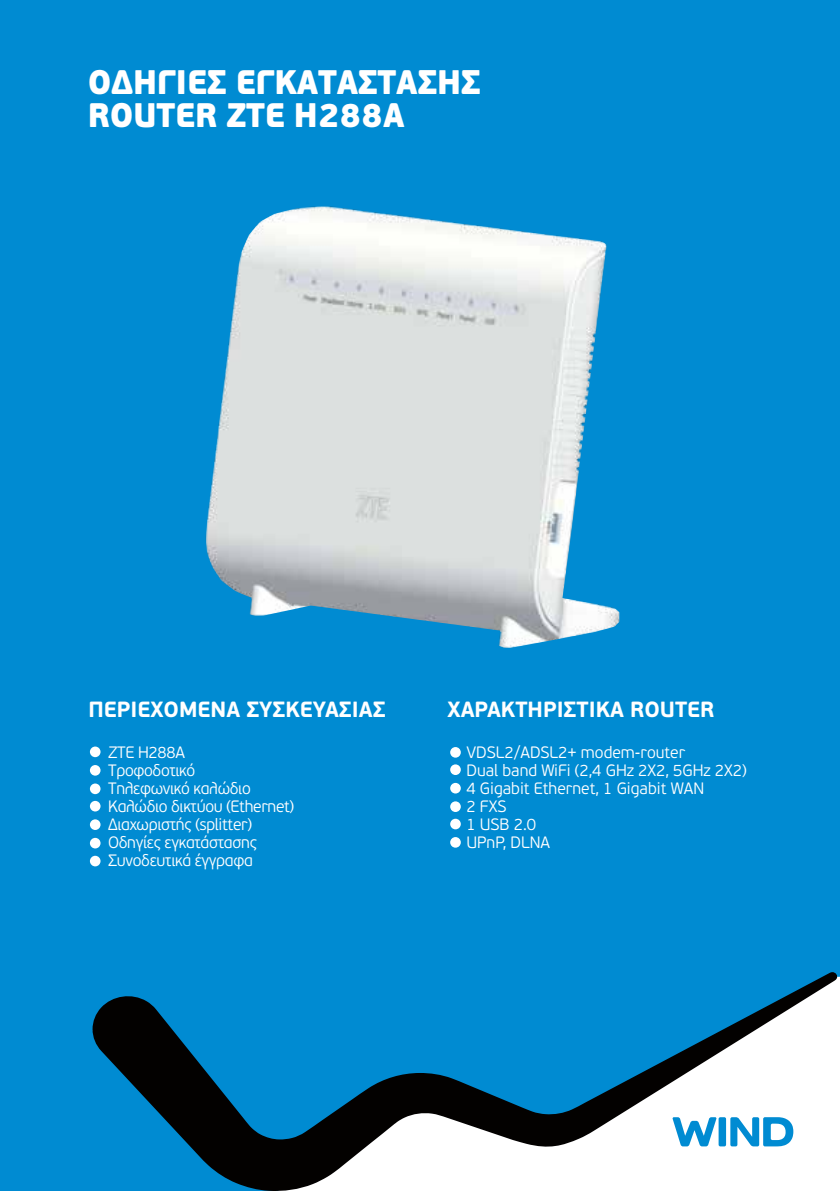
<style>
.page{position:relative;width:840px;height:1191px;background:#fff}
.page>*{position:absolute;margin:0;border:0;box-sizing:border-box;transform-origin:0 0}
.t1{font:900 34px/32.6px "PF Beau Sans Pro";letter-spacing:-.01em;color:#fff;scale:.94 1}
.t2{font:700 22px "PF Beau Sans Pro";color:#fff}
.t3{font:300 16.4px/18px "PF Beau Sans Pro";letter-spacing:-.02em;color:#fff}
.t4{font:300 16.4px/18px "PF Beau Sans Pro";color:#fff}
</style>
<div class="page">
<div style="left:0;top:0;width:839px;height:1191px;background:#008bd2"></div>
<div style="left:90px;top:746px;width:10px;height:11px;background:#fff;border-radius:50%"></div>
<div style="left:90px;top:765px;width:10px;height:10px;background:#fff;border-radius:50%"></div>
<div style="left:90px;top:783px;width:10px;height:11px;background:#fff;border-radius:50%"></div>
<div style="left:90px;top:801px;width:10px;height:10px;background:#fff;border-radius:50%"></div>
<div style="left:90px;top:819px;width:10px;height:11px;background:#fff;border-radius:50%"></div>
<div style="left:90px;top:838px;width:10px;height:10px;background:#fff;border-radius:50%"></div>
<div style="left:90px;top:855px;width:10px;height:11px;background:#fff;border-radius:50%"></div>
<div style="left:450px;top:747px;width:10px;height:10px;background:#fff;border-radius:50%"></div>
<div style="left:450px;top:764px;width:10px;height:11px;background:#fff;border-radius:50%"></div>
<div style="left:450px;top:783px;width:10px;height:10px;background:#fff;border-radius:50%"></div>
<div style="left:450px;top:801px;width:10px;height:11px;background:#fff;border-radius:50%"></div>
<div style="left:450px;top:818px;width:10px;height:11px;background:#fff;border-radius:50%"></div>
<div style="left:450px;top:837px;width:10px;height:10px;background:#fff;border-radius:50%"></div>
<svg style="left:92px;top:972px;width:745px;height:219px"></svg>
<img style="left:205px;top:206px;width:414px;height:442px">
<h1 class="t1" style="left:88px;top:66px;width:419px">Ο∆ΗΓΙΕΣ ΕΓΚΑΤΑΣΤΑΣΗΣ<br>ROUTER ZTE H288A</h1>
<h2 class="t2" style="left:88px;top:695px;width:298px">ΠΕΡΙΕΧΟΜΕΝΑ ΣΥΣΚΕΥΑΣΙΑΣ</h2>
<p class="t3" style="left:108px;top:743px;width:187px">ZTE H288A<br>Τροφοδοτικό<br>Τηλεφωνικό καλώδιο<br>Καλώδιο δικτύου (Ethernet) ∆ιαχωριστής (splitter)<br>Οδηγίες εγκατάστασης<br>Συνοδευτικά έγγραφα</p>
<h2 class="t2" style="left:447px;top:696px;width:268px">ΧΑΡΑΚΤΗΡΙΣΤΙΚΑ ROUTER</h2>
<p class="t4" style="left:466px;top:743px;width:282px">VDSL2/ADSL2+ modem-router<br>Dual band WiFi (2,4 GHz 2X2, 5GHz 2X2)<br>4 Gigabit Ethernet, 1 Gigabit WAN<br>2 FXS<br>1 USB 2.0<br>UPnP, DLNA</p>
</div>
